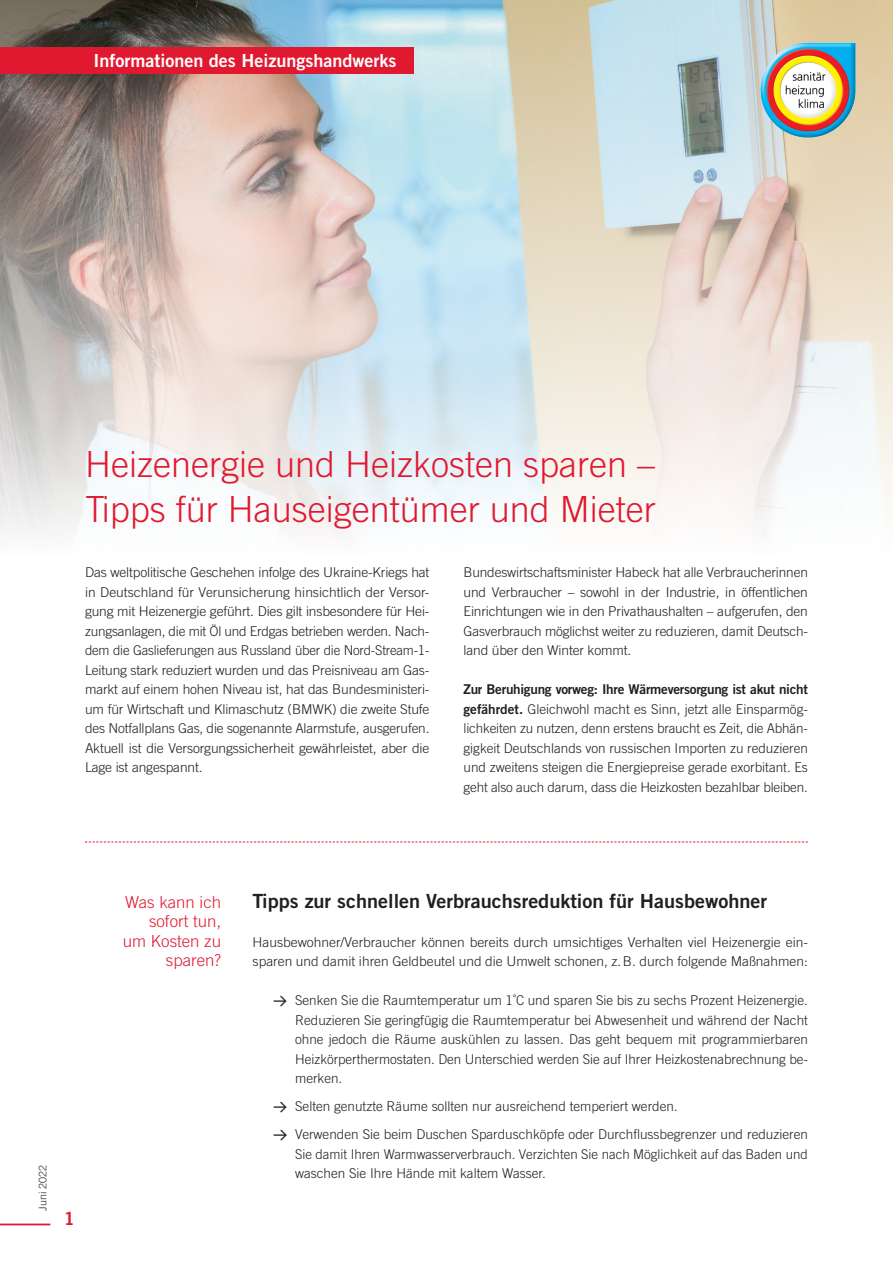
<style>
.page{position:relative;width:893px;height:1263px;background:#fff}
.page>*{position:absolute;margin:0;border:0;box-sizing:border-box;transform-origin:0 0}
.t1{font:300 36px/45px "Trade Gothic";color:#e11930}
.t2{font:19.5px "Trade Gothic Bold Two";color:#231f20}
.t3{font:18px "Trade Gothic Bold Two";color:#fff}
.t4{font:18px "Trade Gothic Bold Two";color:#e11930}
.t5{font:300 16.5px/19.5px "Trade Gothic";color:#e11930;text-align:right}
.t6{font:300 13.5px/19.5px "Trade Gothic";color:#231f20;text-align:justify}
.t7{font:13.5px "Trade Gothic Bold Two";letter-spacing:-.02em;color:#231f20}
.t8{font:300 10.5px "Trade Gothic";color:#231f20}
.s1{font-family:"Trade Gothic Bold Two";font-weight:400}
.s2{font-family:"The Sans Os F";font-weight:600}
</style>
<div class="page">
<img style="left:0;top:0;width:893px;height:535px">
<div style="left:0;top:47px;width:413px;height:27px;background:#e11930"></div>
<hr style="left:0;top:1223px;width:50px;height:2px;background:#e11930">
<svg style="left:85px;top:842px;width:723px;height:1px"></svg>
<img style="left:758px;top:40px;width:99px;height:99px">
<h3 class="t3" style="left:93px;top:49px;width:304px">Informationen des Heizungshandwerks</h3>
<h1 class="t1" style="left:85px;top:442px;width:572px">Heizenergie und Heizkosten sparen –<br>Tipps für Hauseigentümer und Mieter</h1>
<p class="t6" style="left:85px;top:562px;width:346px">Das weltpolitische Geschehen infolge des Ukraine-Kriegs hat in Deutschland für Verunsicherung hinsichtlich der Versor&shy;gung mit Heizenergie geführt. Dies gilt insbesondere für Hei&shy;zungsanlagen, die mit Öl und Erdgas betrieben werden. Nach&shy;dem die Gaslieferungen aus Russland über die Nord-Stream-1- Leitung stark reduziert wurden und das Preisniveau am Gas&shy;markt auf einem hohen Niveau ist, hat das Bundesministeri&shy;um für Wirtschaft und Klimaschutz (BMWK) die zweite Stufe des Notfallplans Gas, die sogenannte Alarmstufe, ausgerufen.<br>Aktuell ist die Versorgungssicherheit gewährleistet, aber die Lage ist angespannt.</p>
<p class="t6" style="left:463px;top:562px;width:346px">Bundeswirtschaftsminister Habeck hat alle Verbraucherinnen und Verbraucher – sowohl in der Industrie, in öffentlichen Einrichtungen wie in den Privathaushalten – aufgerufen, den Gasverbrauch möglichst weiter zu reduzieren, damit Deutsch&shy;land über den Winter kommt.</p>
<p class="t7" style="left:463px;top:681px;width:346px">Zur Beruhigung vorweg: Ihre Wärmeversorgung ist akut nicht</p>
<p class="t6" style="left:463px;top:699px;width:346px"><span class="s1">gefährdet.</span> Gleichwohl macht es Sinn, jetzt alle Einsparmög&shy;lichkeiten zu nutzen, denn erstens braucht es Zeit, die Abhän&shy;gigkeit Deutschlands von russischen Importen zu reduzieren und zweitens steigen die Energiepreise gerade exorbitant. Es geht also auch darum, dass die Heizkosten bezahlbar bleiben.</p>
<p class="t8" style="left:37px;top:1211px;width:47px;rotate:-90deg">Juni 2022</p>
<h3 class="t4" style="left:64px;top:1208px;width:12px">1</h3>
<p class="t5" style="left:123px;top:892px;width:100px">Was kann ich sofort tun, um Kosten zu sparen?</p>
<h2 class="t2" style="left:253px;top:888px;width:516px">Tipps zur schnellen Verbrauchsreduktion für Hausbewohner</h2>
<p class="t6" style="left:253px;top:932px;width:557px">Hausbewohner/Verbraucher können bereits durch umsichtiges Verhalten viel Heizenergie ein&shy;sparen und damit ihren Geldbeutel und die Umwelt schonen, z.B. durch folgende Maßnahmen:</p>
<p class="t6" style="left:295px;top:990px;width:514px;text-indent:-21px"><span class="s2">→</span> Senken Sie die Raumtemperatur um 1˚C und sparen Sie bis zu sechs Prozent Heizenergie.<br>Reduzieren Sie geringfügig die Raumtemperatur bei Abwesenheit und während der Nacht ohne jedoch die Räume auskühlen zu lassen. Das geht bequem mit programmierbaren Heizkörperthermostaten. Den Unterschied werden Sie auf Ihrer Heizkostenabrechnung be&shy;merken.</p>
<p class="t6" style="left:274px;top:1096px;width:405px"><span class="s2">→</span> Selten genutzte Räume sollten nur ausreichend temperiert werden.</p>
<p class="t6" style="left:295px;top:1124px;width:514px;text-indent:-21px"><span class="s2">→</span> Verwenden Sie beim Duschen Sparduschköpfe oder Durchflussbegrenzer und reduzieren Sie damit Ihren Warmwasserverbrauch. Verzichten Sie nach Möglichkeit auf das Baden und waschen Sie Ihre Hände mit kaltem Wasser.</p>
</div>
